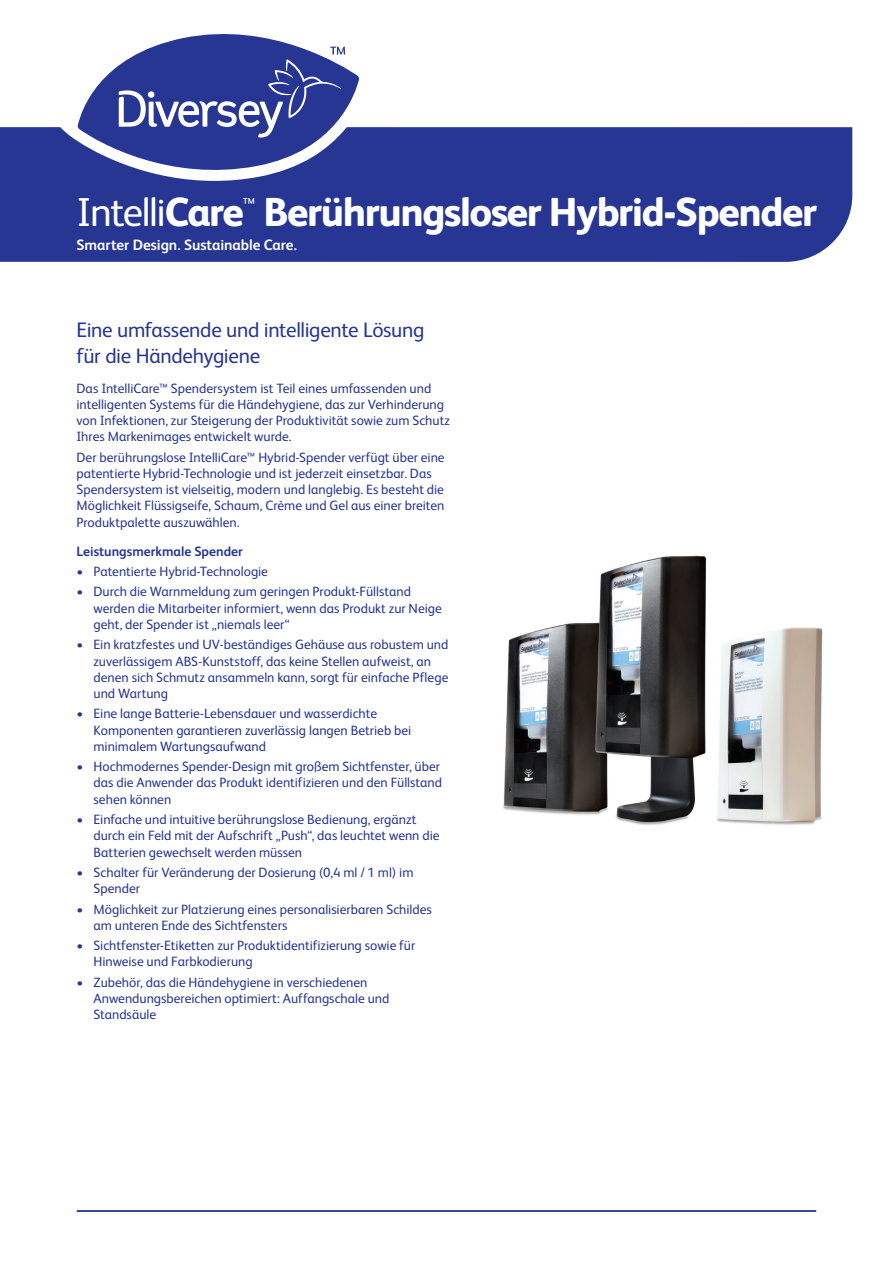
<style>
.page{position:relative;width:893px;height:1263px;background:#fff}
.page>*{position:absolute;margin:0;border:0;box-sizing:border-box;transform-origin:0 0}
.t1{font:800 40.5px "FS Albert Pro";letter-spacing:-.035em;color:#fff}
.t2{font:21px/25.2px "FS Albert Pro";letter-spacing:-.015em;color:#263692}
.t3{font:700 15px "FS Albert Pro";letter-spacing:-.005em;color:#fff}
.t4{font:13.5px/16.2px "FS Albert Pro";color:#263692}
.t5{font:700 13.5px "FS Albert Pro";color:#263692}
.s1{font-weight:400}
</style>
<div class="page">
<div style="left:0;top:127px;width:852px;height:135px;background:#263692"></div>
<svg style="left:58px;top:78px;width:316px;height:103px"></svg>
<svg style="left:78px;top:34px;width:281px;height:148px;fill:#263692"></svg>
<svg style="left:119px;top:47px;width:226px;height:91px;background:#4a58a4"></svg>
<hr style="left:77px;top:1210px;width:739px;height:2px;background:#263c89">
<img style="left:503px;top:555px;width:320px;height:270px">
<h1 class="t1" style="left:77px;top:180px;width:742px"><span class="s1">Intelli</span>Care<sup>™</sup> Berührungsloser Hybrid-Spender</h1>
<p class="t3" style="left:77px;top:234px;width:222px">Smarter Design. Sustainable Care.</p>
<h2 class="t2" style="left:77px;top:316px;width:349px">Eine umfassende und intelligente Lösung für die Händehygiene</h2>
<p class="t4" style="left:77px;top:379px;width:375px">Das IntelliCare™ Spendersystem ist Teil eines umfassenden und intelligenten Systems für die Händehygiene, das zur Verhinderung von Infektionen, zur Steigerung der Produktivität sowie zum Schutz Ihres Markenimages entwickelt wurde.</p>
<p class="t4" style="left:77px;top:448px;width:370px">Der berührungslose IntelliCare™ Hybrid-Spender verfügt über eine patentierte Hybrid-Technologie und ist jederzeit einsetzbar. Das Spendersystem ist vielseitig, modern und langlebig. Es besteht die Möglichkeit Flüssigseife, Schaum, Crème und Gel aus einer breiten Produktpalette auszuwählen.</p>
<p class="t5" style="left:77px;top:541px;width:168px">Leistungsmerkmale Spender</p>
<p class="t4" style="left:77px;top:562px;width:193px">• Patentierte Hybrid-Technologie</p>
<p class="t4" style="left:94px;top:583px;width:350px;text-indent:-17px">• Durch die Warnmeldung zum geringen Produkt-Füllstand werden die Mitarbeiter informiert, wenn das Produkt zur Neige geht, der Spender ist „niemals leer“</p>
<p class="t4" style="left:94px;top:636px;width:356px;text-indent:-17px">• Ein kratzfestes und UV-beständiges Gehäuse aus robustem und zuverlässigem ABS-Kunststoff, das keine Stellen aufweist, an denen sich Schmutz ansammeln kann, sorgt für einfache Pflege und Wartung</p>
<p class="t4" style="left:94px;top:705px;width:319px;text-indent:-17px">• Eine lange Batterie-Lebensdauer und wasserdichte<br>Komponenten garantieren zuverlässig langen Betrieb bei minimalem Wartungsaufwand</p>
<p class="t4" style="left:94px;top:757px;width:350px;text-indent:-17px">• Hochmodernes Spender-Design mit großem Sichtfenster, über das die Anwender das Produkt identifizieren und den Füllstand sehen können</p>
<p class="t4" style="left:94px;top:810px;width:347px;text-indent:-17px">• Einfache und intuitive berührungslose Bedienung, ergänzt durch ein Feld mit der Aufschrift „Push“, das leuchtet wenn die<br>Batterien gewechselt werden müssen</p>
<p class="t4" style="left:94px;top:863px;width:321px;text-indent:-17px">• Schalter für Veränderung der Dosierung (0,4 ml / 1 ml) im<br>Spender</p>
<p class="t4" style="left:94px;top:900px;width:340px;text-indent:-17px">• Möglichkeit zur Platzierung eines personalisierbaren Schildes am unteren Ende des Sichtfensters</p>
<p class="t4" style="left:94px;top:936px;width:323px;text-indent:-17px">• Sichtfenster-Etiketten zur Produktidentifizierung sowie für<br>Hinweise und Farbkodierung</p>
<p class="t4" style="left:94px;top:973px;width:297px;text-indent:-17px">• Zubehör, das die Händehygiene in verschiedenen<br>Anwendungsbereichen optimiert: Auffangschale und<br>Standsäule</p>
</div>
